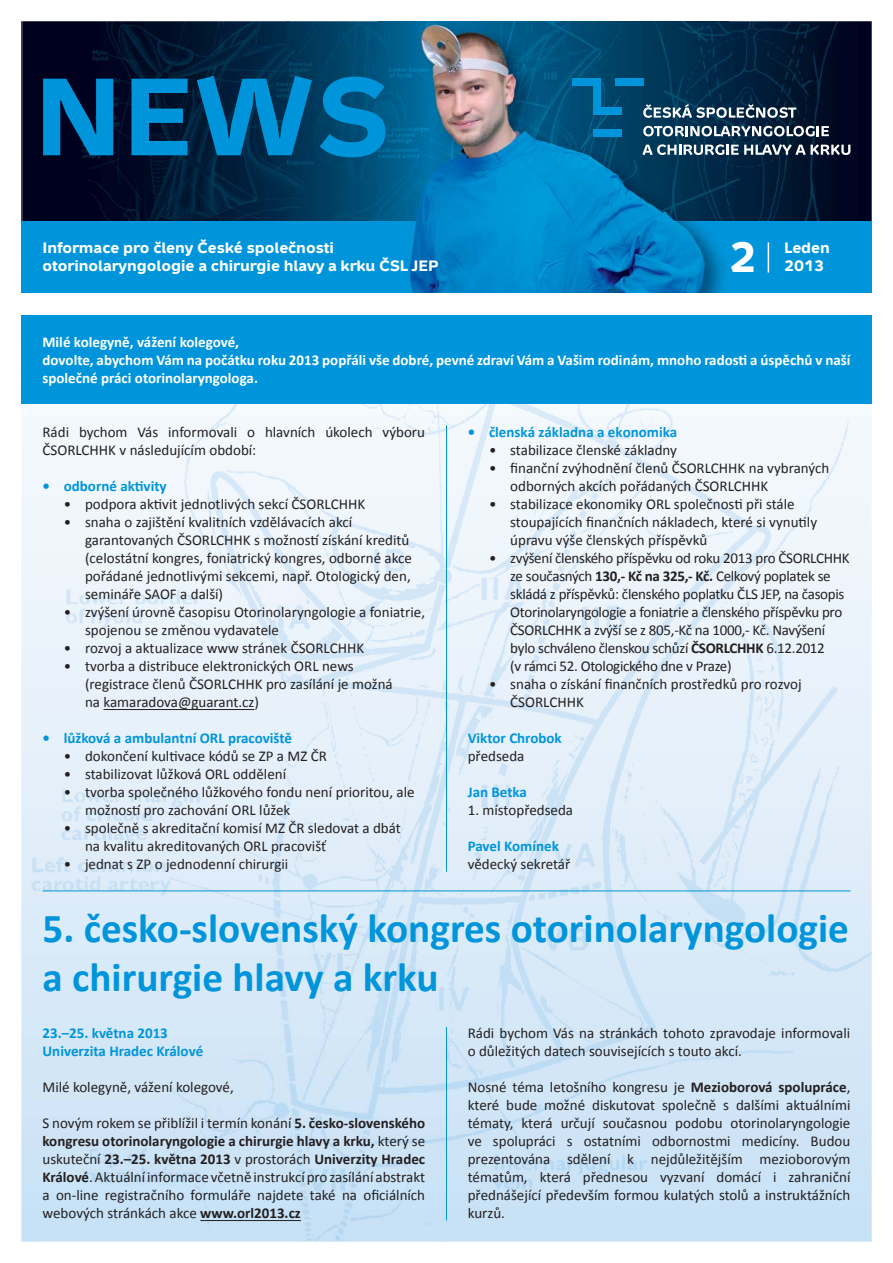
<style>
.page{position:relative;width:893px;height:1263px;background:#fff}
.page>*{position:absolute;margin:0;border:0;box-sizing:border-box;transform-origin:0 0}
.t1{font:700 109.5px "Metron Text Pro";color:#0095da}
.t2{font:700 42px "Metron Text Pro";color:#fff}
.t3{font:700 41.25px/49.5px "Calibri";color:#0095da}
.t4{font:15px/18px "Calibri";color:#231f20}
.t5{font:15px/18px "Calibri";letter-spacing:-.02em;color:#231f20}
.t6{font:700 15px/18px "Calibri";color:#fff}
.t7{font:700 15px/18px "Calibri";color:#0095da}
.t8{font:700 15px/18px "Metron Text Pro";color:#fff}
.s1{font-weight:700}
</style>
<div class="page">
<img style="left:21px;top:404px;width:851px;height:838px">
<img style="left:23px;top:21px;width:384px;height:200px">
<img style="left:728px;top:21px;width:144px;height:200px">
<div style="left:21px;top:221px;width:851px;height:72px;background:#0095da"></div>
<img style="left:726px;top:21px;width:2px;height:200px">
<img style="left:409px;top:221px;width:315px;height:72px">
<img style="left:407px;top:21px;width:319px;height:200px">
<div style="left:21px;top:315px;width:851px;height:89px;background:#0095da"></div>
<hr style="left:768px;top:242px;width:1px;height:31px;background:#fff">
<svg style="left:643px;top:104px;width:153px;height:14px"></svg>
<svg style="left:643px;top:126px;width:186px;height:11px"></svg>
<svg style="left:642px;top:144px;width:208px;height:11px"></svg>
<div style="left:593px;top:79px;width:8px;height:36px;background:#0095da"></div>
<div style="left:593px;top:107px;width:29px;height:8px;background:#0095da"></div>
<div style="left:615px;top:79px;width:29px;height:7px;background:#0095da"></div>
<div style="left:572px;top:79px;width:21px;height:7px;background:#0095da"></div>
<div style="left:593px;top:129px;width:29px;height:7px;background:#0095da"></div>
<hr style="left:103px;top:709px;width:151px;height:1px;background:#231f20">
<hr style="left:200px;top:1220px;width:101px;height:1px;background:#231f20">
<hr style="left:446px;top:425px;width:1px;height:447px;background:#0095da">
<hr style="left:446px;top:1027px;width:1px;height:193px;background:#0095da">
<hr style="left:43px;top:890px;width:807px;height:1px;background:#0095da">
<h1 class="t1" style="left:34px;top:77px;width:357px">NEWS</h1>
<p class="t8" style="left:43px;top:240px;width:398px">Informace pro členy České společnosti otorinolaryngologie a chirurgie hlavy a krku ČSL JEP</p>
<p class="t8" style="left:784px;top:240px;width:47px">Leden</p>
<h2 class="t2" style="left:729px;top:242px;width:30px">2</h2>
<p class="t8" style="left:784px;top:258px;width:42px">2013</p>
<p class="t6" style="left:43px;top:334px;width:809px">Milé kolegyně, vážení kolegové,<br>dovolte, abychom Vám na počátku roku 2013 popřáli vše dobré, pevné zdraví Vám a Vašim rodinám, mnoho radosti a úspěchů v naší společné práci otorinolaryngologa.</p>
<p class="t4" style="left:43px;top:424px;width:384px">Rádi bychom Vás informovali o hlavních úkolech výboru<br>ČSORLCHHK v následujícím období:</p>
<p class="t7" style="left:43px;top:478px;width:126px">• odborné aktivity</p>
<p class="t4" style="left:64px;top:496px;width:303px">• podpora aktivit jednotlivých sekcí ČSORLCHHK</p>
<p class="t4" style="left:85px;top:514px;width:328px;text-indent:-21px">• snaha o zajištění kvalitních vzdělávacích akcí garantovaných ČSORLCHHK s možností získání kreditů (celostátní kongres, foniatrický kongres, odborné akce pořádané jednotlivými sekcemi, např. Otologický den, semináře SAOF a další)</p>
<p class="t4" style="left:85px;top:604px;width:342px;text-indent:-21px">• zvýšení úrovně časopisu Otorinolaryngologie a foniatrie, spojenou se změnou vydavatele</p>
<p class="t4" style="left:64px;top:640px;width:302px">• rozvoj a aktualizace www stránek ČSORLCHHK</p>
<p class="t4" style="left:85px;top:658px;width:309px;text-indent:-21px">• tvorba a distribuce elektronických ORL news (registrace členů ČSORLCHHK pro zasílání je možná na kamaradova@guarant.cz)</p>
<p class="t7" style="left:43px;top:730px;width:251px">• lůžková a ambulantní ORL pracoviště</p>
<p class="t4" style="left:64px;top:748px;width:265px">• dokončení kultivace kódů se ZP a MZ ČR</p>
<p class="t4" style="left:64px;top:766px;width:224px">• stabilizovat lůžková ORL oddělení</p>
<p class="t4" style="left:85px;top:784px;width:331px;text-indent:-21px">• tvorba společného lůžkového fondu není prioritou, ale možností pro zachování ORL lůžek</p>
<p class="t4" style="left:85px;top:820px;width:317px;text-indent:-21px">• společně s akreditační komisí MZ ČR sledovat a dbát na kvalitu akreditovaných ORL pracovišť</p>
<p class="t4" style="left:64px;top:856px;width:226px">• jednat s ZP o jednodenní chirurgii</p>
<p class="t7" style="left:468px;top:424px;width:211px">• členská základna a ekonomika</p>
<p class="t4" style="left:489px;top:442px;width:190px">• stabilizace členské základny</p>
<p class="t4" style="left:510px;top:460px;width:321px;text-indent:-21px">• finanční zvýhodnění členů ČSORLCHHK na vybraných odborných akcích pořádaných ČSORLCHHK</p>
<p class="t4" style="left:510px;top:496px;width:308px;text-indent:-21px">• stabilizace ekonomiky ORL společnosti při stále stoupajících finančních nákladech, které si vynutily úpravu výše členských příspěvků</p>
<p class="t5" style="left:510px;top:550px;width:341px;text-indent:-21px">• zvýšení členského příspěvku od roku 2013 pro ČSORLCHHK ze současných <span class="s1">130,- Kč na 325,- Kč.</span> Celkový poplatek se skládá z příspěvků: členského poplatku ČLS JEP, na časopis Otorinolaryngologie a foniatrie a členského příspěvku pro ČSORLCHHK a zvýší se z 805,-Kč na 1000,- Kč. Navýšení bylo schváleno členskou schůzí <span class="s1">ČSORLCHHK</span> 6.12.2012<br>(v rámci 52. Otologického dne v Praze)</p>
<p class="t4" style="left:510px;top:676px;width:293px;text-indent:-21px">• snaha o získání finančních prostředků pro rozvoj<br>ČSORLCHHK</p>
<p class="t7" style="left:468px;top:730px;width:96px">Viktor Chrobok</p>
<p class="t4" style="left:468px;top:748px;width:58px">předseda</p>
<p class="t7" style="left:468px;top:784px;width:61px">Jan Betka</p>
<p class="t4" style="left:468px;top:802px;width:107px">1. místopředseda</p>
<p class="t7" style="left:468px;top:838px;width:93px">Pavel Komínek</p>
<p class="t4" style="left:468px;top:856px;width:104px">vědecký sekretář</p>
<h3 class="t3" style="left:43px;top:906px;width:808px">5. česko-slovenský kongres otorinolaryngologie a chirurgie hlavy a krku</h3>
<p class="t7" style="left:43px;top:1025px;width:162px">23.–25. května 2013<br>Univerzita Hradec Králové</p>
<p class="t4" style="left:43px;top:1079px;width:193px">Milé kolegyně, vážení kolegové,</p>
<p class="t4" style="left:43px;top:1115px;width:384px;text-align:justify">S novým rokem se přiblížil i termín konání <span class="s1">5. česko-slovenského kongresu otorinolaryngologie a chirurgie hlavy a krku,</span> který se uskuteční <span class="s1">23.–25. května 2013</span> v prostorách <span class="s1">Univerzity Hradec Králové</span>. Aktuální informace včetně instrukcí pro zasílání abstrakt a on-line registračního formuláře najdete také na oficiálních webových stránkách akce <span class="s1">www.orl2013.cz</span></p>
<p class="t4" style="left:468px;top:1025px;width:384px">Rádi bychom Vás na stránkách tohoto zpravodaje informovali o důležitých datech souvisejících s touto akcí.</p>
<p class="t4" style="left:468px;top:1079px;width:384px;text-align:justify">Nosné téma letošního kongresu je <span class="s1">Mezioborová spolupráce</span>, které bude možné diskutovat společně s dalšími aktuálními tématy, která určují současnou podobu otorinolaryngologie ve spolupráci s ostatními odbornostmi medicíny. Budou prezentována sdělení k nejdůležitějším mezioborovým tématům, která přednesou vyzvaní domácí i zahraniční přednášející především formou kulatých stolů a instruktážních kurzů.</p>
</div>
